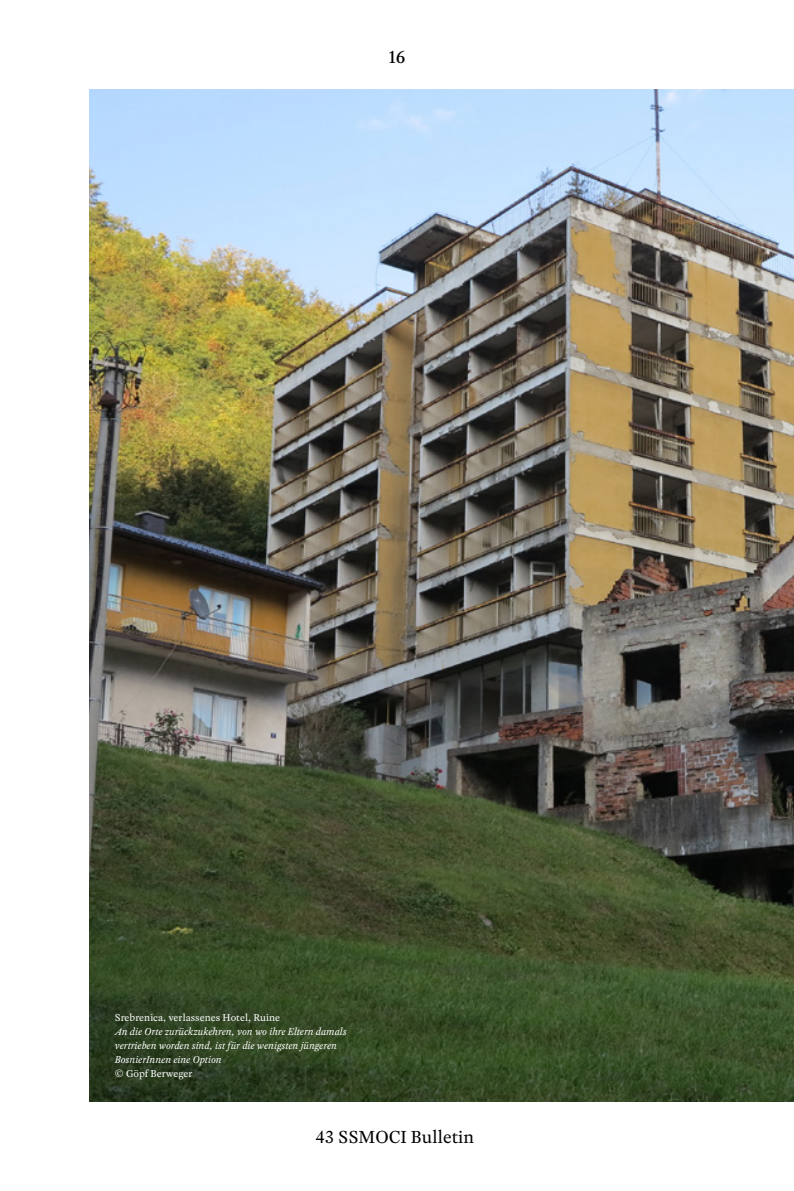
<style>
.page{position:relative;width:794px;height:1191px;background:#fff}
.page>*{position:absolute;margin:0;border:0;box-sizing:border-box;transform-origin:0 0}
.t1{font:18.38px "Rosart";color:#000}
.t2{font:500 18.38px "Rosart";color:#000}
.t3{font:italic 10.5px/14px "Rosart";color:#fff}
.t4{font:10.5px "Rosart";color:#fff}
</style>
<div class="page">
<img style="left:89px;top:90px;width:705px;height:1011px">
<h1 class="t2" style="left:388px;top:44px;width:19px">16</h1>
<p class="t4" style="left:115px;top:1009px;width:167px">Srebrenica, verlassenes Hotel, Ruine</p>
<p class="t3" style="left:115px;top:1024px;width:233px">An die Orte zurückzukehren, von wo ihre Eltern damals vertrieben worden sind, ist für die wenigsten jüngeren<br>BosnierInnen eine Option</p>
<p class="t4" style="left:115px;top:1065px;width:79px">© Göpf Berweger</p>
<h1 class="t1" style="left:316px;top:1123px;width:160px">43 SSMOCI Bulletin</h1>
</div>
